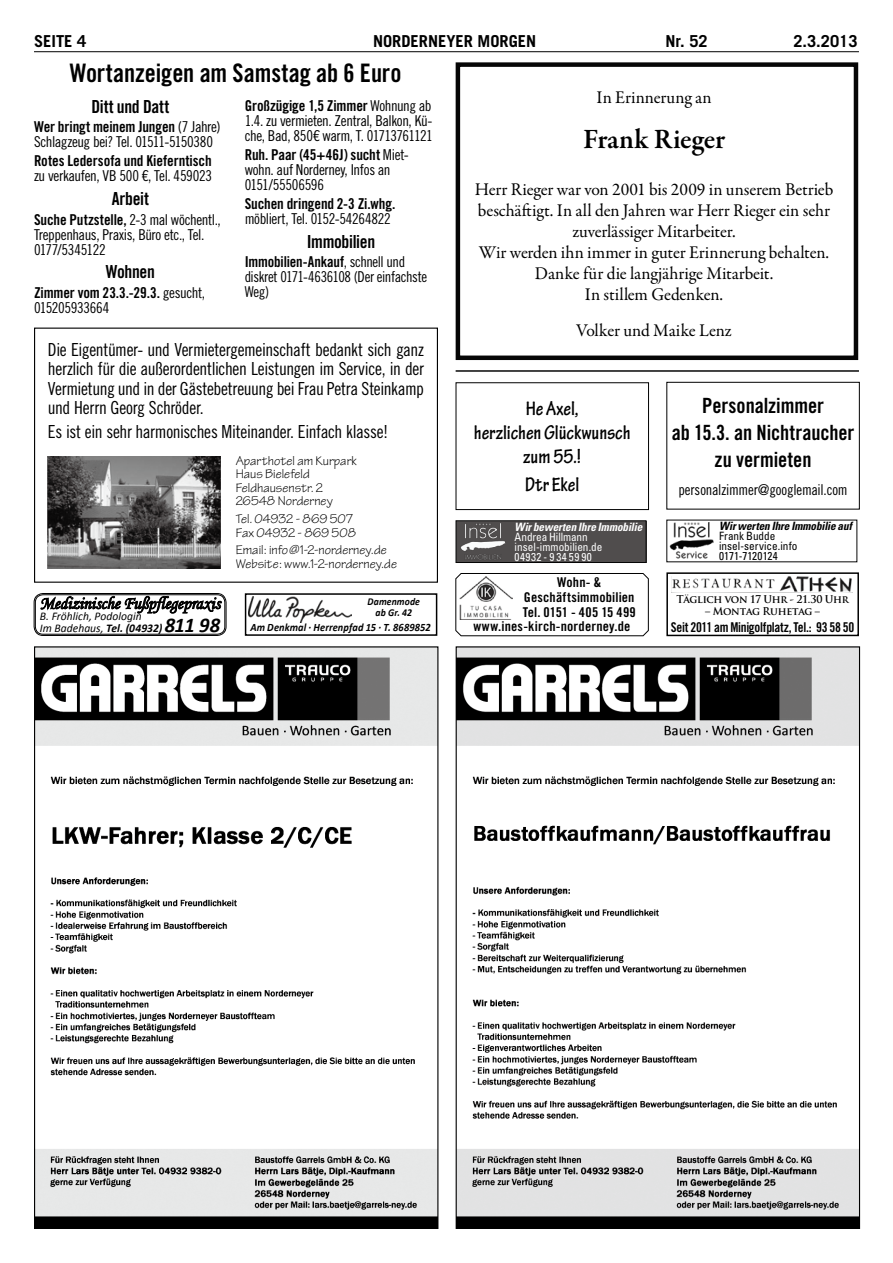
<style>
.page{position:relative;width:893px;height:1263px;background:#fff}
.page>*{position:absolute;margin:0;border:0;box-sizing:border-box;transform-origin:0 0}
.t1{font:600 28.5px "Garamond Premr Pro";letter-spacing:-.01em;color:#000}
.t2{font:25.5px "Trade Gothic LT Bold Cond Twenty";letter-spacing:-.005em;color:#000}
.t3{font:21px/27px "Trade Gothic LT Bold Cond Twenty";letter-spacing:-.005em;color:#000;text-align:center}
.t4{font:700 condensed 21px/24px "Tekton Pro";letter-spacing:-.005em;color:#000;text-align:center}
.t5{font:18px/21px "Garamond Premr Pro";letter-spacing:-.005em;color:#000;text-align:center}
.t6{font:18px/19.5px "Trade Gothic LT Cond Eighteen";letter-spacing:-.02em;color:#000;text-align:justify}
.t7{font:18px "Trade Gothic LT Bold Cond Twenty";letter-spacing:-.02em;color:#000}
.t8{font:17.7px "Monotype Corsiva";letter-spacing:-.005em;color:#000}
.t9{font:700 16.5px "Trade Gothic LT";color:#000}
.t10{font:15px/15px "Trade Gothic LT Cond Eighteen";letter-spacing:-.025em;color:#000}
.t11{font:15px "Trade Gothic LT Bold Cond Twenty";letter-spacing:-.01em;color:#000}
.t12{font:13.5px/13.5px "Tekton MM 240 564";letter-spacing:.005em;color:#000}
.t13{font:13.5px "Trade Gothic LT Bold Cond Twenty";letter-spacing:.01em;color:#000;scale:1.04 1}
.t14{font:13.5px "Trade Gothic LT Bold Cond Twenty";letter-spacing:-.02em;color:#000}
.t15{font:italic 11.7px/11.7px "Calibri";letter-spacing:.005em;color:#000}
.t16{font:condensed 11.4px/10.1px "Univers LT Std";color:#fff}
.t17{font:condensed 11.4px/10.1px "Univers LT Std";color:#000}
.t18{font:italic 700 condensed 11.4px "Univers LT Std";color:#000}
.t19{font:italic 700 condensed 11.4px "Univers LT Std";color:#fff}
.t20{font:italic 700 11.25px "Calibri";letter-spacing:.01em;color:#000;scale:.92 1}
.t21{font:700 10.5px "Trajan Pro";letter-spacing:-.03em;color:#000}
.t22{font:italic 700 10.5px/10.4px "Calibri";letter-spacing:.015em;color:#000;text-align:center;scale:.92 1}
.s1{font-family:"Trade Gothic LT Cond Eighteen"}
.s2{font-weight:700}
.s3{font-weight:700;font-size:21px}
</style>
<div class="page">
<hr style="left:34px;top:51px;width:825px;height:1px;background:#000">
<img style="left:458px;top:648px;width:400px;height:579px">
<img style="left:36px;top:648px;width:400px;height:579px">
<svg style="left:455px;top:573px;width:194px;height:63px"></svg>
<img style="left:671px;top:577px;width:181px;height:15px">
<div style="left:666px;top:572px;width:193px;height:64px;border:2px solid #000"></div>
<div style="left:456px;top:62px;width:402px;height:298px;border:4px solid #000"></div>
<div style="left:456px;top:382px;width:193px;height:128px;border:1px solid #000"></div>
<div style="left:666px;top:382px;width:194px;height:127px;border:1px solid #000"></div>
<hr style="left:456px;top:370px;width:403px;height:2px;background:#000">
<img style="left:670px;top:522px;width:44px;height:37px">
<div style="left:456px;top:521px;width:190px;height:41px;background:#4c4949"></div>
<div style="left:456px;top:520px;width:190px;height:43px;border:1px solid #000"></div>
<img style="left:460px;top:523px;width:46px;height:37px">
<div style="left:34px;top:328px;width:404px;height:255px;border:1px solid #000"></div>
<img style="left:47px;top:456px;width:173px;height:112px">
<div style="left:34px;top:593px;width:193px;height:43px;border:1px solid #000;border-radius:9px"></div>
<div style="left:35px;top:595px;width:190px;height:39px;border:1px solid #000;border-radius:8px"></div>
<svg style="left:40px;top:593px;width:182px;height:21px"></svg>
<div style="left:245px;top:593px;width:192px;height:43px;border:2px solid #000"></div>
<img style="left:248px;top:596px;width:104px;height:26px">
<p class="t9" style="left:34px;top:31px;width:54px">SEITE 4</p>
<p class="t9" style="left:373px;top:31px;width:165px">NORDERNEYER MORGEN</p>
<p class="t9" style="left:666px;top:31px;width:44px">Nr. 52</p>
<p class="t9" style="left:793px;top:31px;width:66px">2.3.2013</p>
<h2 class="t2" style="left:70px;top:57px;width:333px">Wortanzeigen am Samstag ab 6 Euro</h2>
<p class="t7" style="left:91px;top:96px;width:79px">Ditt und Datt</p>
<p class="t11" style="left:34px;top:118px;width:188px">Wer bringt meinem Jungen <span class="s1">(7 Jahre)</span></p>
<p class="t10" style="left:34px;top:134px;width:180px">Schlagzeug bei? Tel. 01511-5150380</p>
<p class="t11" style="left:34px;top:152px;width:179px">Rotes Ledersofa und Kieferntisch</p>
<p class="t10" style="left:34px;top:168px;width:180px">zu verkaufen, VB 500 €, Tel. 459023</p>
<p class="t7" style="left:112px;top:188px;width:39px">Arbeit</p>
<p class="t11" style="left:34px;top:210px;width:188px">Suche Putzstelle, <span class="s1">2-3 mal wöchentl.,</span></p>
<p class="t10" style="left:34px;top:226px;width:172px">Treppenhaus, Praxis, Büro etc., Tel.<br>0177/5345122</p>
<p class="t7" style="left:106px;top:261px;width:51px">Wohnen</p>
<p class="t11" style="left:34px;top:283px;width:173px">Zimmer vom 23.3.-29.3. <span class="s1">gesucht,</span></p>
<p class="t10" style="left:34px;top:299px;width:77px">015205933664</p>
<p class="t11" style="left:245px;top:96px;width:188px">Großzügige 1,5 Zimmer <span class="s1">Wohnung ab</span></p>
<p class="t10" style="left:245px;top:113px;width:190px">1.4. zu vermieten. Zentral, Balkon, Kü&shy;che, Bad, 850€ warm, T. 01713761121</p>
<p class="t11" style="left:245px;top:145px;width:166px">Ruh. Paar (45+46J) sucht <span class="s1">Miet-</span></p>
<p class="t10" style="left:245px;top:162px;width:147px">wohn. auf Norderney, Infos an<br>0151/55506596</p>
<p class="t11" style="left:245px;top:195px;width:152px">Suchen dringend 2-3 Zi.whg.</p>
<p class="t10" style="left:245px;top:211px;width:148px">möbliert, Tel. 0152-54264822</p>
<p class="t7" style="left:307px;top:231px;width:70px">Immobilien</p>
<p class="t11" style="left:245px;top:253px;width:162px">Immobilien-Ankauf<span class="s1">, schnell und</span></p>
<p class="t10" style="left:245px;top:269px;width:184px">diskret 0171-4636108 (Der einfachste<br>Weg)</p>
<p class="t6" style="left:48px;top:339px;width:378px">Die Eigentümer- und Vermietergemeinschaft bedankt sich ganz herzlich für die außerordentlichen Leistungen im Service, in der Vermietung und in der Gästebetreuung bei Frau Petra Steinkamp und Herrn Georg Schröder.</p>
<p class="t6" style="left:48px;top:421px;width:342px">Es ist ein sehr harmonisches Miteinander. Einfach klasse!</p>
<p class="t12" style="left:236px;top:454px;width:123px">Aparthotel am Kurpark<br>Haus Bielefeld<br>Feldhausenstr. 2<br>26548 Norderney</p>
<p class="t12" style="left:236px;top:512px;width:122px">Tel. 04932 - 869 507<br>Fax 04932 - 869 508</p>
<p class="t12" style="left:236px;top:544px;width:163px">Email: info@1-2-norderney.de<br>Website: www.1-2-norderney.de</p>
<p class="t8" style="left:40px;top:592px;width:182px">Medizinische Fußpflegepraxis</p>
<p class="t15" style="left:40px;top:610px;width:182px">B. Fröhlich, Podologin<br>Im Badehaus, <span class="s2">Tel. (04932)</span> <span class="s3">811 98</span></p>
<p class="t20" style="left:250px;top:620px;width:198px">Am Denkmal · Herrenpfad 15 · T. 8689852</p>
<p class="t22" style="left:367px;top:597px;width:59px">Damenmode ab Gr. 42</p>
<p class="t5" style="left:597px;top:87px;width:116px">In Erinnerung an</p>
<h1 class="t1" style="left:583px;top:121px;width:143px">Frank Rieger</h1>
<p class="t5" style="left:475px;top:179px;width:360px">Herr Rieger war von 2001 bis 2009 in unserem Betrieb beschäftigt. In all den Jahren war Herr Rieger ein sehr zuverlässiger Mitarbeiter.<br>Wir werden ihn immer in guter Erinnerung behalten.<br>Danke für die langjährige Mitarbeit.<br>In stillem Gedenken.</p>
<p class="t5" style="left:576px;top:320px;width:157px">Volker und Maike Lenz</p>
<h3 class="t4" style="left:474px;top:397px;width:158px">He Axel,<br>herzlichen Glückwunsch zum 55.!</h3>
<h3 class="t4" style="left:525px;top:473px;width:56px">Dtr Ekel</h3>
<p class="t19" style="left:515px;top:519px;width:132px">WirbewertenIhreImmobilie</p>
<p class="t16" style="left:515px;top:531px;width:89px">Andrea Hillmann insel-immobilien.de<br>04932 - 9 34 59 90</p>
<p class="t13" style="left:557px;top:574px;width:44px">Wohn- &amp;</p>
<p class="t13" style="left:524px;top:589px;width:108px">Geschäftsimmobilien</p>
<p class="t13" style="left:523px;top:604px;width:110px">Tel. 0151 - 405 15 499</p>
<p class="t13" style="left:473px;top:618px;width:153px">www.ines-kirch-norderney.de</p>
<h3 class="t3" style="left:672px;top:391px;width:184px">Personalzimmer<br>ab 15.3. an Nichtraucher zu vermieten</h3>
<p class="t10" style="left:678px;top:482px;width:171px">personalzimmer@googlemail.com</p>
<p class="t18" style="left:719px;top:519px;width:137px">WirwertenIhreImmobilieauf</p>
<p class="t17" style="left:719px;top:531px;width:80px">Frank Budde insel-service.info<br>0171-7120124</p>
<p class="t21" style="left:676px;top:593px;width:174px">Täglich von 17 Uhr - 21.30 Uhr</p>
<p class="t21" style="left:705px;top:605px;width:116px">– Montag Ruhetag –</p>
<p class="t14" style="left:671px;top:618px;width:185px">Seit 2011 am Minigolfplatz, Tel.: 93 58 50</p>
</div>
